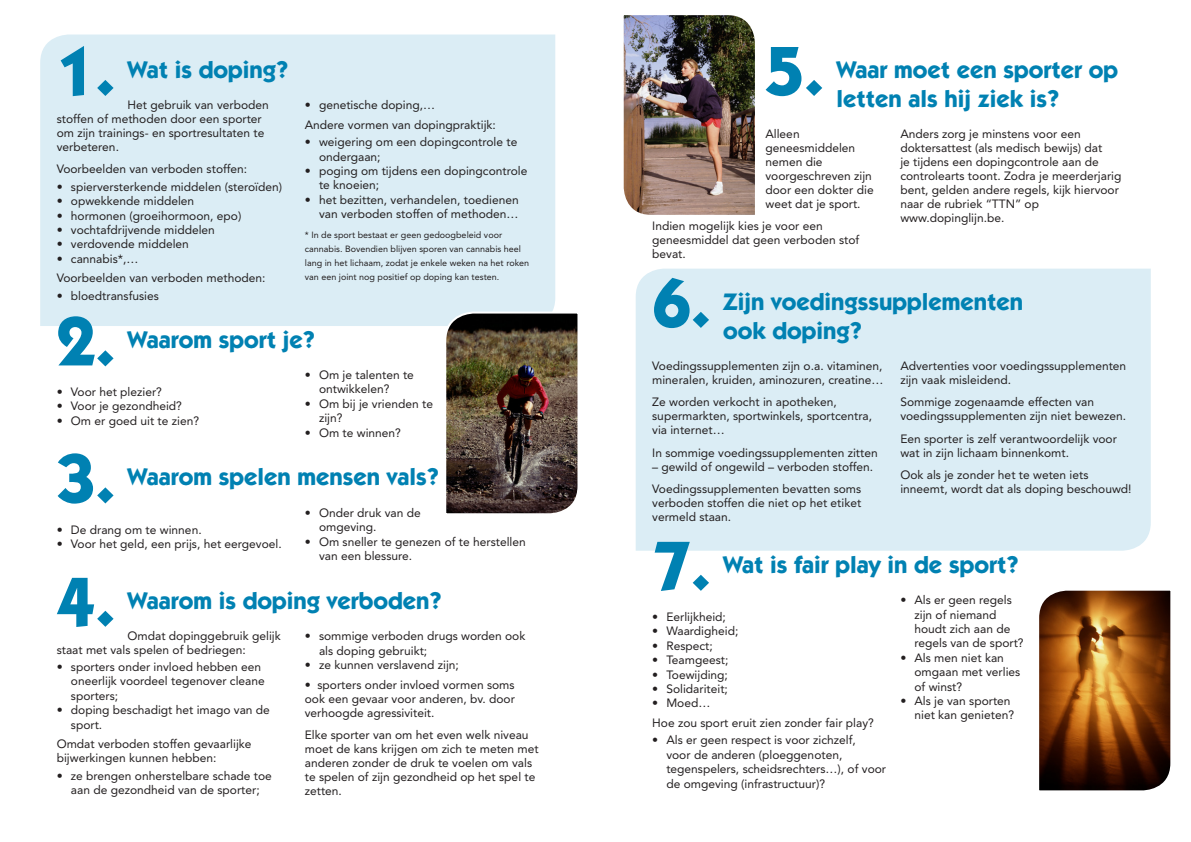
<style>
.page{position:relative;width:1191px;height:842px;background:#fff}
.page>*{position:absolute;margin:0;border:0;box-sizing:border-box;transform-origin:0 0}
.t1{font:700 70px "Itc Kabel LT";color:#0081b2}
.titel3{font:700 24px/28.8px "Itc Kabel LT";color:#0081b2}
.tekst{font:12px/14px "Avenir LT";color:#231f20}
.opsomming1x{font:12px/14.4px "Avenir LT";color:#231f20}
.tekst-2{font:9px/14px "Avenir LT";color:#231f20}
</style>
<div class="page">
<div style="left:40px;top:35px;width:515px;height:291px;background:#dbedf5"></div>
<div style="left:635px;top:269px;width:515px;height:282px;background:#dbedf5"></div>
<img style="left:443px;top:311px;width:135px;height:203px">
<img style="left:623px;top:15px;width:132px;height:200px">
<svg style="left:1039px;top:590px;width:132px;height:201px;background:#7e4617"></svg>
<p class="t1" style="left:57px;top:29px;width:60px">1.</p>
<p class="titel3" style="left:128px;top:55px;width:162px">Wat is doping?</p>
<p class="tekst" style="left:57px;top:98px;width:214px;text-indent:71px">Het gebruik van verboden stoffen of methoden door een sporter om zijn trainings- en sportresultaten te verbeteren.</p>
<p class="tekst" style="left:57px;top:162px;width:192px">Voorbeelden van verboden stoffen:</p>
<p class="opsomming1x" style="left:57px;top:179px;width:227px">• spierversterkende middelen (steroïden)</p>
<p class="opsomming1x" style="left:57px;top:194px;width:139px">• opwekkende middelen</p>
<p class="opsomming1x" style="left:57px;top:208px;width:186px">• hormonen (groeihormoon, epo)</p>
<p class="opsomming1x" style="left:57px;top:223px;width:160px">• vochtafdrijvende middelen</p>
<p class="opsomming1x" style="left:57px;top:237px;width:134px">• verdovende middelen</p>
<p class="opsomming1x" style="left:57px;top:251px;width:83px">• cannabis*,…</p>
<p class="tekst" style="left:57px;top:271px;width:210px">Voorbeelden van verboden methoden:</p>
<p class="opsomming1x" style="left:57px;top:288px;width:104px">• bloedtransfusies</p>
<p class="opsomming1x" style="left:305px;top:98px;width:132px">• genetische doping,…</p>
<p class="tekst" style="left:305px;top:118px;width:192px">Andere vormen van dopingpraktijk:</p>
<p class="opsomming1x" style="left:319px;top:135px;width:200px;text-indent:-14px">• weigering om een dopingcontrole te ondergaan;</p>
<p class="opsomming1x" style="left:319px;top:164px;width:210px;text-indent:-14px">• poging om tijdens een dopingcontrole te knoeien;</p>
<p class="opsomming1x" style="left:305px;top:193px;width:215px;text-align:right">• het bezitten, verhandelen, toedienen van verboden stoffen of methoden…</p>
<p class="tekst-2" style="left:305px;top:228px;width:226px">* In de sport bestaat er geen gedoogbeleid voor cannabis. Bovendien blijven sporen van cannabis heel lang in het lichaam, zodat je enkele weken na het roken van een joint nog positief op doping kan testen.</p>
<p class="t1" style="left:57px;top:299px;width:60px">2.</p>
<p class="titel3" style="left:128px;top:325px;width:189px">Waarom sport je?</p>
<p class="opsomming1x" style="left:57px;top:385px;width:107px">• Voor het plezier?</p>
<p class="opsomming1x" style="left:57px;top:399px;width:127px">• Voor je gezondheid?</p>
<p class="opsomming1x" style="left:57px;top:413px;width:144px">• Om er goed uit te zien?</p>
<p class="opsomming1x" style="left:319px;top:368px;width:96px;text-indent:-14px">• Om je talenten te ontwikkelen?</p>
<p class="opsomming1x" style="left:319px;top:397px;width:116px;text-indent:-14px">• Om bij je vrienden te zijn?</p>
<p class="opsomming1x" style="left:305px;top:425px;width:98px">• Om te winnen?</p>
<p class="t1" style="left:57px;top:436px;width:60px">3.</p>
<p class="titel3" style="left:128px;top:463px;width:313px">Waarom spelen mensen vals?</p>
<p class="opsomming1x" style="left:57px;top:522px;width:146px">• De drang om te winnen.</p>
<p class="opsomming1x" style="left:57px;top:537px;width:226px">• Voor het geld, een prijs, het eergevoel.</p>
<p class="opsomming1x" style="left:319px;top:506px;width:103px;text-indent:-14px">• Onder druk van de omgeving.</p>
<p class="opsomming1x" style="left:319px;top:534px;width:208px;text-indent:-14px">• Om sneller te genezen of te herstellen van een blessure.</p>
<p class="t1" style="left:57px;top:559px;width:60px">4.</p>
<p class="titel3" style="left:128px;top:586px;width:315px">Waarom is doping verboden?</p>
<p class="tekst" style="left:57px;top:629px;width:225px;text-indent:71px">Omdat dopinggebruik gelijk staat met vals spelen of bedriegen:</p>
<p class="opsomming1x" style="left:71px;top:660px;width:195px;text-indent:-14px">• sporters onder invloed hebben een oneerlijk voordeel tegenover cleane sporters;</p>
<p class="opsomming1x" style="left:71px;top:703px;width:200px;text-indent:-14px">• doping beschadigt het imago van de sport.</p>
<p class="tekst" style="left:57px;top:737px;width:196px">Omdat verboden stoffen gevaarlijke bijwerkingen kunnen hebben:</p>
<p class="opsomming1x" style="left:57px;top:768px;width:217px;text-align:center">• ze brengen onherstelbare schade toe aan de gezondheid van de sporter;</p>
<p class="opsomming1x" style="left:319px;top:629px;width:208px;text-indent:-14px">• sommige verboden drugs worden ook als doping gebruikt;</p>
<p class="opsomming1x" style="left:305px;top:658px;width:155px">• ze kunnen verslavend zijn;</p>
<p class="tekst" style="left:305px;top:678px;width:211px;text-align:justify">• sporters onder invloed vormen soms ook een gevaar voor anderen, bv. door verhoogde agressiviteit.</p>
<p class="tekst" style="left:305px;top:728px;width:235px">Elke sporter van om het even welk niveau moet de kans krijgen om zich te meten met anderen zonder de druk te voelen om vals te spelen of zijn gezondheid op het spel te zetten.</p>
<p class="t1" style="left:765px;top:29px;width:60px">5.</p>
<p class="titel3" style="left:836px;top:55px;width:283px">Waar moet een sporter op letten als hij ziek is?</p>
<p class="tekst" style="left:765px;top:127px;width:110px">Alleen geneesmiddelen nemen die voorgeschreven zijn door een dokter die weet dat je sport.</p>
<p class="tekst" style="left:652px;top:219px;width:208px">Indien mogelijk kies je voor een geneesmiddel dat geen verboden stof bevat.</p>
<p class="tekst" style="left:900px;top:127px;width:223px">Anders zorg je minstens voor een doktersattest (als medisch bewijs) dat<br>je tijdens een dopingcontrole aan de controlearts toont. Zodra je meerderjarig bent, gelden andere regels, kijk hiervoor naar de rubriek “TTN” op www.dopinglijn.be.</p>
<p class="t1" style="left:652px;top:260px;width:60px">6.</p>
<p class="titel3" style="left:723px;top:287px;width:302px">Zijn voedingssupplementen ook doping?</p>
<p class="tekst" style="left:652px;top:359px;width:233px">Voedingssupplementen zijn o.a. vitaminen, mineralen, kruiden, aminozuren, creatine…</p>
<p class="tekst" style="left:652px;top:395px;width:221px">Ze worden verkocht in apotheken, supermarkten, sportwinkels, sportcentra, via internet…</p>
<p class="tekst" style="left:652px;top:446px;width:227px">In sommige voedingssupplementen zitten</p>
<p class="tekst" style="left:652px;top:460px;width:223px">– gewild of ongewild – verboden stoffen.</p>
<p class="tekst" style="left:652px;top:482px;width:211px;text-align:justify">Voedingssupplementen bevatten soms verboden stoffen die niet op het etiket vermeld staan.</p>
<p class="tekst" style="left:900px;top:359px;width:227px">Advertenties voor voedingssupplementen zijn vaak misleidend.</p>
<p class="tekst" style="left:900px;top:395px;width:227px">Sommige zogenaamde effecten van voedingssupplementen zijn niet bewezen.</p>
<p class="tekst" style="left:900px;top:432px;width:218px">Een sporter is zelf verantwoordelijk voor wat in zijn lichaam binnenkomt.</p>
<p class="tekst" style="left:900px;top:468px;width:233px">Ook als je zonder het te weten iets inneemt, wordt dat als doping beschouwd!</p>
<p class="t1" style="left:652px;top:523px;width:60px">7.</p>
<p class="titel3" style="left:723px;top:550px;width:297px">Wat is fair play in de sport?</p>
<p class="opsomming1x" style="left:652px;top:610px;width:75px">• Eerlijkheid;</p>
<p class="opsomming1x" style="left:652px;top:624px;width:88px">• Waardigheid;</p>
<p class="opsomming1x" style="left:652px;top:639px;width:62px">• Respect;</p>
<p class="opsomming1x" style="left:652px;top:653px;width:78px">• Teamgeest;</p>
<p class="opsomming1x" style="left:652px;top:667px;width:77px">• Toewijding;</p>
<p class="opsomming1x" style="left:652px;top:682px;width:77px">• Solidariteit;</p>
<p class="opsomming1x" style="left:652px;top:696px;width:60px">• Moed…</p>
<p class="tekst" style="left:652px;top:716px;width:223px">Hoe zou sport eruit zien zonder fair play?</p>
<p class="opsomming1x" style="left:666px;top:733px;width:221px;text-indent:-14px">• Als er geen respect is voor zichzelf,<br>voor de anderen (ploeggenoten, tegenspelers, scheidsrechters…), of voor de omgeving (infrastructuur)?</p>
<p class="opsomming1x" style="left:914px;top:593px;width:111px;text-indent:-14px">• Als er geen regels zijn of niemand houdt zich aan de regels van de sport?</p>
<p class="opsomming1x" style="left:914px;top:650px;width:107px;text-indent:-14px">• Als men niet kan omgaan met verlies of winst?</p>
<p class="opsomming1x" style="left:900px;top:694px;width:115px;text-align:right">• Als je van sporten niet kan genieten?</p>
</div>
